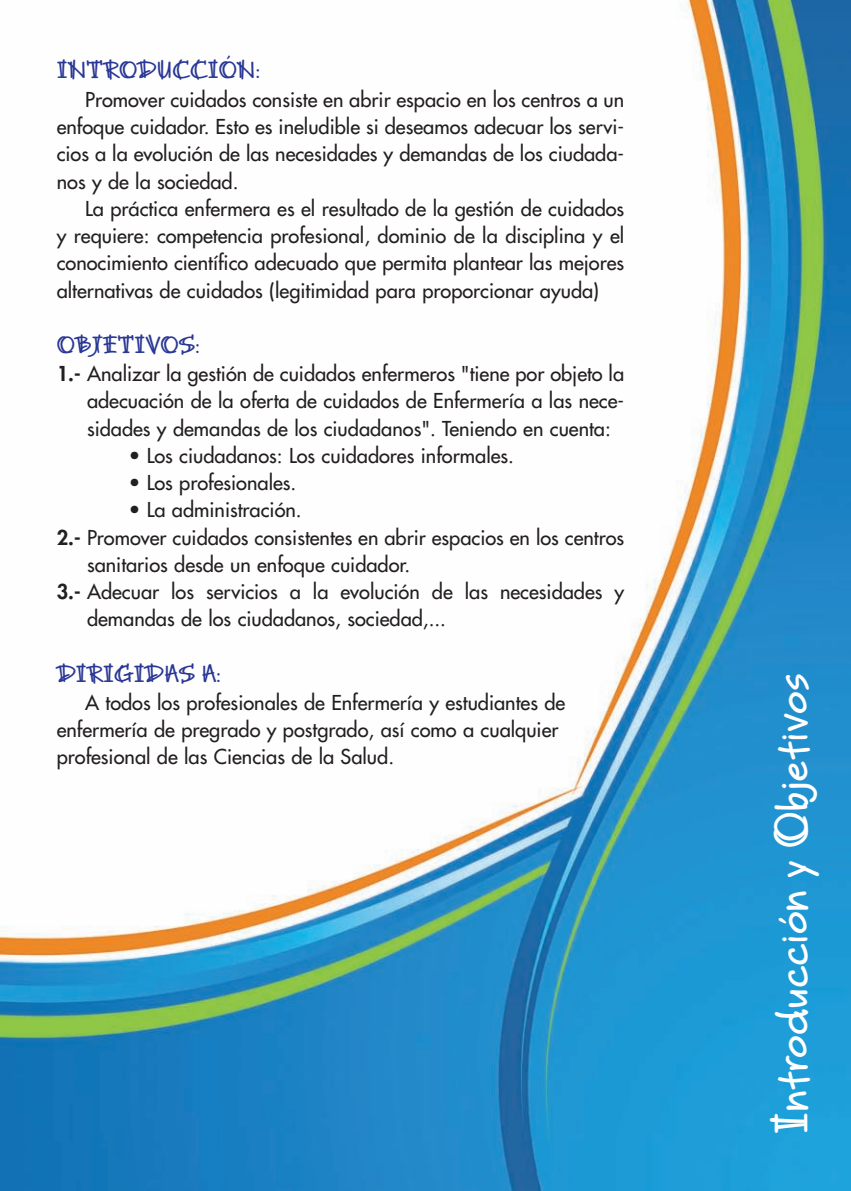
<style>
.page{position:relative;width:851px;height:1191px;background:#fff}
.page>*{position:absolute;margin:0;border:0;box-sizing:border-box;transform-origin:0 0}
.t1{font:700 48px "Bruno JB";color:#fff}
.t2{font:700 24px "Bruno JB";color:#293795}
.t3{font:20px/27.2px "Futura";color:#231f20;text-align:justify}
.s1{font-weight:800}
</style>
<div class="page">
<img style="left:0;top:0;width:850px;height:1191px">
<p class="t2" style="left:57px;top:59px;width:205px">INTRODUCCIÓN:</p>
<p class="t3" style="left:57px;top:87px;width:569px;text-indent:28px">Promover cuidados consiste en abrir espacio en los centros a un enfoque cuidador. Esto es ineludible si deseamos adecuar los servi&shy;cios a la evolución de las necesidades y demandas de los ciudada&shy;nos y de la sociedad.</p>
<p class="t3" style="left:57px;top:196px;width:569px;text-indent:28px">La práctica enfermera es el resultado de la gestión de cuidados y requiere: competencia profesional, dominio de la disciplina y el conocimiento científico adecuado que permita plantear las mejores alternativas de cuidados (legitimidad para proporcionar ayuda)</p>
<p class="t2" style="left:57px;top:335px;width:144px">OBJETIVOS:</p>
<p class="t3" style="left:87px;top:361px;width:538px;text-indent:-30px"><span class="s1">1.-</span> Analizar la gestión de cuidados enfermeros "tiene por objeto la adecuación de la oferta de cuidados de Enfermería a las nece&shy;sidades y demandas de los ciudadanos". Teniendo en cuenta:</p>
<p class="t3" style="left:129px;top:443px;width:386px">• Los ciudadanos: Los cuidadores informales.</p>
<p class="t3" style="left:129px;top:470px;width:169px">• Los profesionales.</p>
<p class="t3" style="left:129px;top:498px;width:174px">• La administración.</p>
<p class="t3" style="left:57px;top:525px;width:569px"><span class="s1">2.-</span> Promover cuidados consistentes en abrir espacios en los centros</p>
<p class="t3" style="left:87px;top:552px;width:325px">sanitarios desde un enfoque cuidador.</p>
<p class="t3" style="left:57px;top:579px;width:569px"><span class="s1">3.-</span> Adecuar los servicios a la evolución de las necesidades y</p>
<p class="t3" style="left:87px;top:607px;width:360px">demandas de los ciudadanos, sociedad,...</p>
<p class="t2" style="left:57px;top:664px;width:166px">DIRIGIDAS A:</p>
<p class="t3" style="left:57px;top:690px;width:510px;text-align:left;text-indent:28px">A todos los profesionales de Enfermería y estudiantes de enfermería de pregrado y postgrado, así como a cualquier profesional de las Ciencias de la Salud.</p>
<h1 class="t1" style="left:770px;top:1134px;width:462px;rotate:-90deg">Introducción y Objetivos</h1>
</div>
